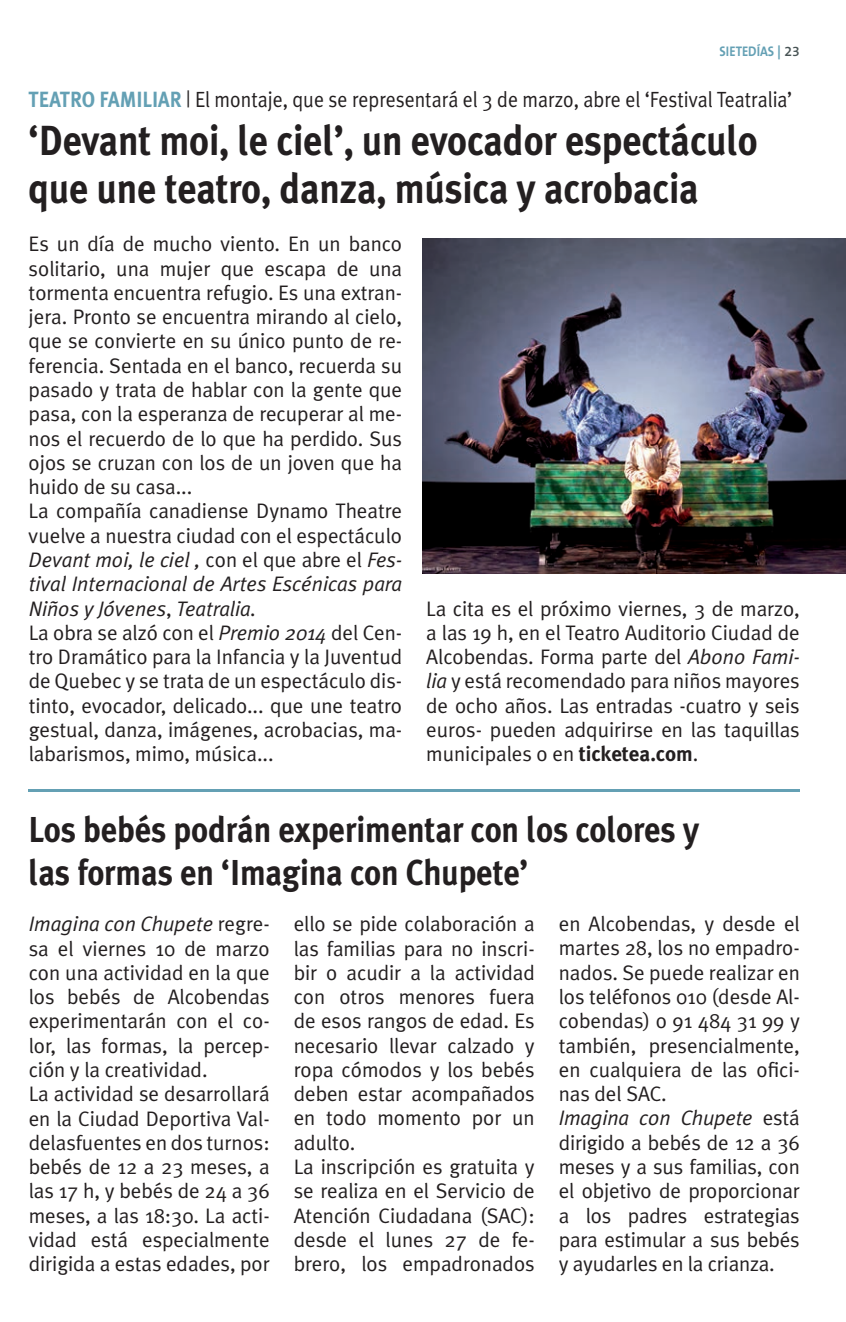
<style>
.page{position:relative;width:846px;height:1322px;background:#fff}
.page>*{position:absolute;margin:0;border:0;box-sizing:border-box;transform-origin:0 0}
.t1{font:700 42px/48px "Meta Plus";letter-spacing:-.005em;color:#231f20;scale:.9 1}
.t2{font:700 36px/43.2px "Meta Plus";letter-spacing:-.005em;color:#231f20;scale:.9 1}
.t3{font:22px "Meta Plus Normal";color:#231f20;scale:.9 1}
.t4{font:21px/24.2px "Meta Plus Normal";letter-spacing:-.005em;color:#231f20}
.t5{font:700 14px "The Sans B7";color:#64a0b4;scale:.9 1}
.s1{font-family:"The Sans B6";font-weight:600;color:#475354}
.s2{font-family:"Meta Plus";font-weight:700;color:#64a0b4}
.s3{font-style:italic}
.s4{font-family:"Meta Plus";font-weight:700}
</style>
<div class="page">
<img style="left:423px;top:238px;width:423px;height:335px">
<hr style="left:29px;top:789px;width:771px;height:2px;background:#64a0b4">
<p class="t5" style="left:719px;top:44px;width:91px">SIETEDÍAS | <span class="s1">23</span></p>
<p class="t3" style="left:29px;top:87px;width:850px"><span class="s2">TEATRO FAMILIAR</span> | El montaje, que se representará el 3 de marzo, abre el ‘Festival Teatralia’</p>
<h1 class="t1" style="left:29px;top:117px;width:812px">‘Devant moi, le ciel’, un evocador espectáculo que une teatro, danza, música y acrobacia</h1>
<p class="t4" style="left:29px;top:232px;width:375px">Es un día de mucho viento. En un banco solitario, una mujer que escapa de una tormenta encuentra refugio. Es una extran&shy;jera. Pronto se encuentra mirando al cielo, que se convierte en su único punto de re&shy;ferencia. Sentada en el banco, recuerda su pasado y trata de hablar con la gente que pasa, con la esperanza de recuperar al me&shy;nos el recuerdo de lo que ha perdido. Sus ojos se cruzan con los de un joven que ha huido de su casa...<br>La compañía canadiense Dynamo Theatre vuelve a nuestra ciudad con el espectáculo <span class="s3">Devant moi, le ciel ,</span> con el que abre el <span class="s3">Fes&shy;tival Internacional de Artes Escénicas para Niños y Jóvenes</span>, <span class="s3">Teatralia.<br></span>La obra se alzó con el <span class="s3">Premio 2014</span> del Cen&shy;tro Dramático para la Infancia y la Juventud de Quebec y se trata de un espectáculo dis&shy;tinto, evocador, delicado... que une teatro gestual, danza, imágenes, acrobacias, ma&shy;labarismos, mimo, música...</p>
<p class="t4" style="left:426px;top:596px;width:375px;text-align:justify">La cita es el próximo viernes, 3 de marzo, a las 19 h, en el Teatro Auditorio Ciudad de Alcobendas. Forma parte del <span class="s3">Abono Fami&shy;lia</span> y está recomendado para niños mayores de ocho años. Las entradas -cuatro y seis euros- pueden adquirirse en las taquillas municipales o en <span class="s4">ticketea.com</span>.</p>
<h2 class="t2" style="left:29px;top:807px;width:747px">Los bebés podrán experimentar con los colores y las formas en ‘Imagina con Chupete’</h2>
<p class="t4" style="left:29px;top:911px;width:243px"><span class="s3">Imagina con Chupete</span> regre&shy;sa el viernes 10 de marzo con una actividad en la que los bebés de Alcobendas experimentarán con el co&shy;lor, las formas, la percep&shy;ción y la creatividad.<br>La actividad se desarrollará en la Ciudad Deportiva Val&shy;delasfuentes en dos turnos: bebés de 12 a 23 meses, a las 17 h, y bebés de 24 a 36 meses, a las 18:30. La acti&shy;vidad está especialmente dirigida a estas edades, por</p>
<p class="t4" style="left:294px;top:911px;width:243px">ello se pide colaboración a las familias para no inscri&shy;bir o acudir a la actividad con otros menores fuera de esos rangos de edad. Es necesario llevar calzado y ropa cómodos y los bebés deben estar acompañados en todo momento por un adulto.<br>La inscripción es gratuita y se realiza en el Servicio de<br>Atención Ciudadana (SAC): desde el lunes 27 de fe&shy;brero, los empadronados</p>
<p class="t4" style="left:559px;top:911px;width:243px">en Alcobendas, y desde el martes 28, los no empadro&shy;nados. Se puede realizar en los teléfonos 010 (desde Al&shy;cobendas) o 91 484 31 99 y también, presencialmente, en cualquiera de las ofici&shy;nas del SAC.<br><span class="s3">Imagina con Chupete</span> está dirigido a bebés de 12 a 36 meses y a sus familias, con el objetivo de proporcionar a los padres estrategias para estimular a sus bebés y ayudarles en la crianza.</p>
</div>
